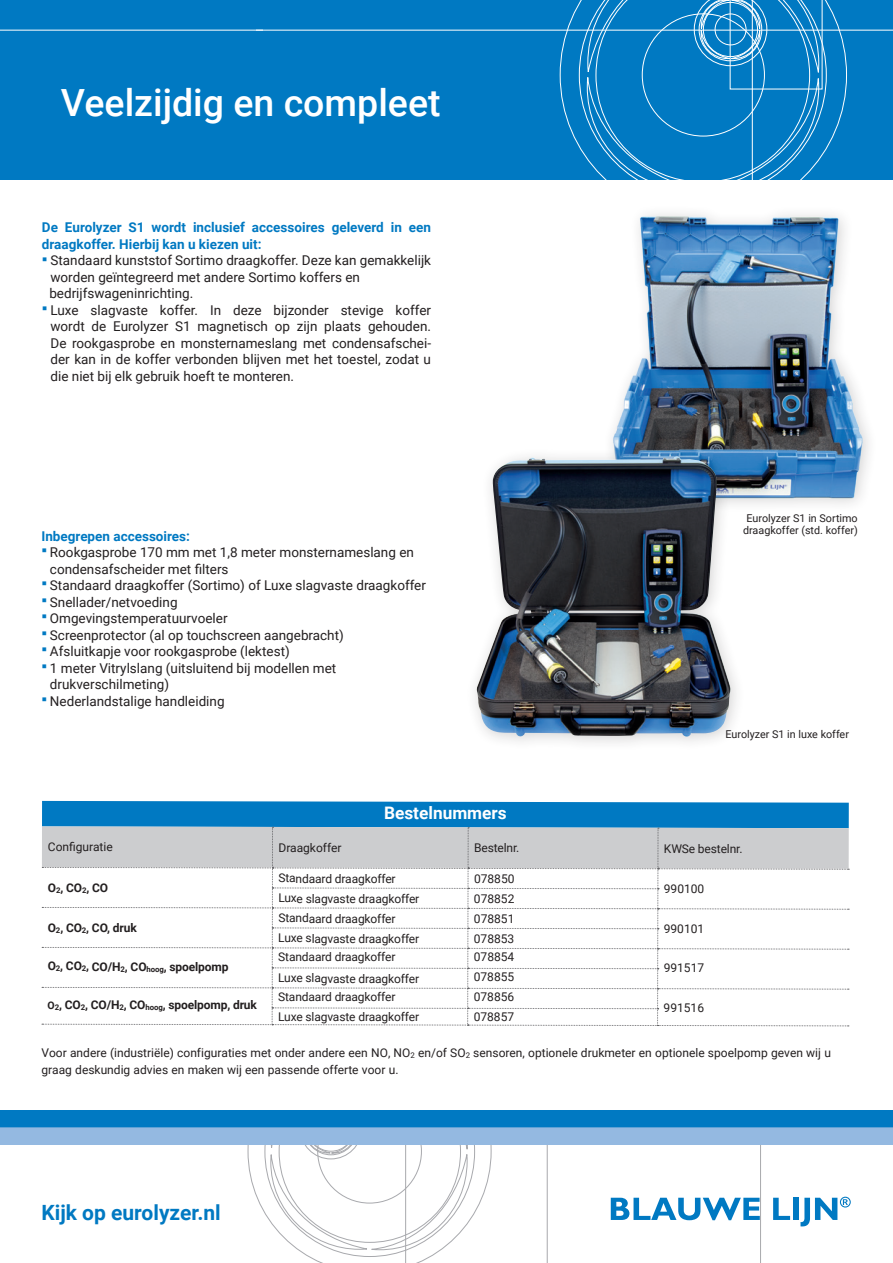
<style>
.page{position:relative;width:893px;height:1263px;background:#fff}
.page>*{position:absolute;margin:0;border:0;box-sizing:border-box;transform-origin:0 0}
.t1{font:500 37.5px "Roboto";color:#fff}
.t2{font:700 21px "Roboto";color:#0079c2}
.t3{font:700 17.25px "Roboto";letter-spacing:-.005em;color:#fff}
.t4{font:13.5px/16.5px "Roboto";color:#231f20}
.t5{font:700 13.5px/16.5px "Roboto";color:#0079c2}
.t6{font:12px/16.5px "Roboto";letter-spacing:-.005em;color:#231f20}
.t7{font:700 12px "Roboto";letter-spacing:-.015em;color:#231f20}
.t8{font:10.8px/12.8px "Roboto";color:#231f20;text-align:center}
.s1{font-size:7.8px}
.s2{font-size:10.5px}
</style>
<div class="page">
<svg style="left:613px;top:0;width:280px;height:180px;background:#1081c5"></svg>
<div style="left:281px;top:0;width:332px;height:180px;background:#0079c2"></div>
<div style="left:0;top:0;width:281px;height:180px;background:#0079c2"></div>
<svg style="left:0;top:1110px;width:893px;height:153px"></svg>
<svg style="left:41px;top:801px;width:808px;height:225px"></svg>
<img style="left:612px;top:213px;width:257px;height:291px">
<div style="left:465px;top:445px;width:281px;height:307px;background:#231f20;opacity:.2"></div>
<img style="left:476px;top:456px;width:255px;height:281px">
<h1 class="t1" style="left:61px;top:76px;width:381px">Veelzijdig en compleet</h1>
<p class="t5" style="left:42px;top:219px;width:391px">De Eurolyzer S1 wordt inclusief accessoires geleverd in een draagkoffer. Hierbij kan u kiezen uit:</p>
<p class="t4" style="left:49px;top:252px;width:383px">Standaard kunststof Sortimo draagkoffer. Deze kan gemakkelijk worden geïntegreerd met andere Sortimo koffers en bedrijfswageninrichting.<br>Luxe slagvaste koffer. In deze bijzonder stevige koffer wordt de Eurolyzer S1 magnetisch op zijn plaats gehouden.<br>De rookgasprobe en monsternameslang met condensafschei&shy;der kan in de koffer verbonden blijven met het toestel, zodat u die niet bij elk gebruik hoeft te monteren.</p>
<p class="t5" style="left:41px;top:527px;width:150px">Inbegrepen accessoires:</p>
<p class="t4" style="left:50px;top:543px;width:378px">Rookgasprobe 170 mm met 1,8 meter monsternameslang en condensafscheider met filters<br>Standaard draagkoffer (Sortimo) of Luxe slagvaste draagkoffer Snellader/netvoeding<br>Omgevingstemperatuurvoeler<br>Screenprotector (al op touchscreen aangebracht)<br>Afsluitkapje voor rookgasprobe (lektest)<br>1 meter Vitrylslang (uitsluitend bij modellen met drukverschilmeting)<br>Nederlandstalige handleiding</p>
<p class="t3" style="left:384px;top:800px;width:124px">Bestelnummers</p>
<p class="t8" style="left:743px;top:511px;width:116px">Eurolyzer S1 in Sortimo draagkoffer (std. koffer)</p>
<p class="t8" style="left:725px;top:728px;width:125px">Eurolyzer S1 in luxe koffer</p>
<p class="t6" style="left:48px;top:838px;width:66px">Configuratie</p>
<p class="t6" style="left:278px;top:839px;width:65px">Draagkoffer</p>
<p class="t6" style="left:474px;top:839px;width:47px">Bestelnr.</p>
<p class="t6" style="left:664px;top:840px;width:80px">KWSe bestelnr.</p>
<p class="t7" style="left:48px;top:879px;width:62px">O<span class="s1">2</span>, CO<sub>2</sub>, CO</p>
<p class="t6" style="left:278px;top:870px;width:119px">Standaard draagkoffer</p>
<p class="t6" style="left:474px;top:870px;width:42px">078850</p>
<p class="t6" style="left:664px;top:880px;width:42px">990100</p>
<p class="t6" style="left:278px;top:890px;width:142px">Luxe slagvaste draagkoffer</p>
<p class="t6" style="left:474px;top:890px;width:42px">078852</p>
<p class="t7" style="left:48px;top:919px;width:90px">O<span class="s1">2</span>, CO<span class="s1">2</span>, CO, druk</p>
<p class="t6" style="left:278px;top:909px;width:119px">Standaard draagkoffer</p>
<p class="t6" style="left:474px;top:910px;width:42px">078851</p>
<p class="t6" style="left:278px;top:930px;width:142px">Luxe slagvaste draagkoffer</p>
<p class="t6" style="left:474px;top:930px;width:42px">078853</p>
<p class="t6" style="left:664px;top:920px;width:42px">990101</p>
<p class="t7" style="left:48px;top:958px;width:182px">O<span class="s1">2</span>, CO<span class="s1">2</span>, CO/H<span class="s1">2</span>, CO<sub>hoog</sub>, spoelpomp</p>
<p class="t6" style="left:278px;top:948px;width:119px">Standaard draagkoffer</p>
<p class="t6" style="left:474px;top:948px;width:42px">078854</p>
<p class="t6" style="left:278px;top:969px;width:142px">Luxe slagvaste draagkoffer</p>
<p class="t6" style="left:474px;top:968px;width:42px">078855</p>
<p class="t6" style="left:664px;top:959px;width:42px">991517</p>
<p class="t7" style="left:48px;top:996px;width:211px"><span class="s2">O</span><span class="s1">2</span>, CO<span class="s1">2</span>, CO/H<span class="s1">2</span>, CO<span class="s1">hoog</span>, spoelpomp, druk</p>
<p class="t6" style="left:278px;top:988px;width:119px">Standaard draagkoffer</p>
<p class="t6" style="left:474px;top:988px;width:42px">078856</p>
<p class="t6" style="left:278px;top:1008px;width:142px">Luxe slagvaste draagkoffer</p>
<p class="t6" style="left:474px;top:1008px;width:42px">078857</p>
<p class="t6" style="left:664px;top:999px;width:42px">991516</p>
<p class="t6" style="left:41px;top:1044px;width:791px">Voor andere (industriële) configuraties met onder andere een NO, NO<span class="s1">2</span> en/of SO<span class="s1">2</span> sensoren, optionele drukmeter en optionele spoelpomp geven wij u graag deskundig advies en maken wij een passende offerte voor u.</p>
<h2 class="t2" style="left:41px;top:1198px;width:181px">Kijk op eurolyzer.nl</h2>
</div>
